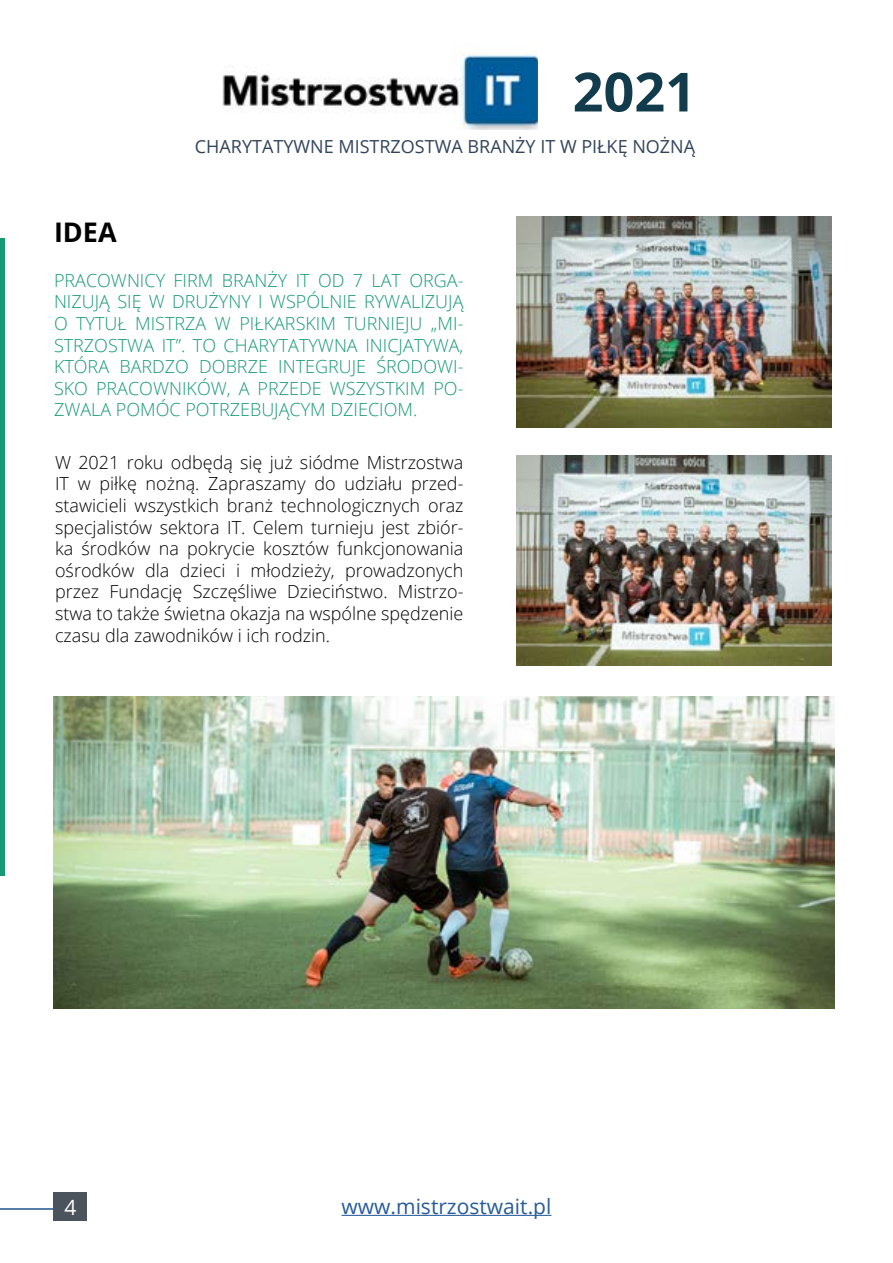
<style>
.page{position:relative;width:893px;height:1263px;background:#fff}
.page>*{position:absolute;margin:0;border:0;box-sizing:border-box;transform-origin:0 0}
.t1{font:700 54px "Open Sans";color:#123b4c}
.t2{font:700 27px "Open Sans";color:#020203}
.t3{font:21px "Open Sans";color:#275b9b}
.t4{font:21px "Open Sans";color:#fff}
.t5{font:300 18px/21.6px "Open Sans";color:#000;text-align:justify}
.t6{font:300 18px/21.5px "Open Sans";color:#169a75;text-align:justify}
.t7{font:18px "Open Sans";color:#32445b}
.s1{color:#020203}
</style>
<div class="page">
<hr style="left:0;top:1208px;width:54px;height:1px;background:#567da8">
<div style="left:54px;top:1192px;width:33px;height:29px;background:#4b535d"></div>
<hr style="left:0;top:238px;width:4px;height:637px;background:#169a75">
<hr style="left:342px;top:1215px;width:209px;height:1px;background:#275b9b">
<img style="left:222px;top:53px;width:316px;height:76px">
<img style="left:516px;top:217px;width:316px;height:210px">
<img style="left:516px;top:455px;width:316px;height:210px">
<img style="left:54px;top:696px;width:780px;height:313px">
<h1 class="t1" style="left:573px;top:54px;width:125px">2021</h1>
<p class="t7" style="left:195px;top:134px;width:502px">CHARYTATYWNE MISTRZOSTWA BRANŻY IT W PIŁKĘ NOŻNĄ</p>
<h2 class="t2" style="left:54px;top:214px;width:64px">IDEA</h2>
<p class="t6" style="left:54px;top:270px;width:411px">PRACOWNICY FIRM BRANŻY IT OD 7 LAT ORGA-NIZUJĄ SIĘ W DRUŻYNY I WSPÓLNIE RYWALIZUJĄ O TYTUŁ MISTRZA W PIŁKARSKIM TURNIEJU „MI-STRZOSTWA IT”. TO CHARYTATYWNA INICJATYWA, KTÓRA BARDZO DOBRZE INTEGRUJE ŚRODOWI-SKO PRACOWNIKÓW, A PRZEDE WSZYSTKIM PO-ZWALA POMÓC POTRZEBUJĄCYM DZIECIOM.</p>
<p class="t5" style="left:55px;top:451px;width:410px">W 2021 roku odbędą się już siódme Mistrzostwa IT w piłkę nożną. Zapraszamy do udziału przed&shy;stawicieli wszystkich branż technologicznych oraz specjalistów sektora IT. <span class="s1">Celem turnieju jest zbiór&shy;ka środków na pokrycie kosztów funkcjonowania ośrodków dla dzieci i młodzieży, prowadzonych przez Fundację Szczęśliwe Dzieciństwo.</span> Mistrzo&shy;stwa to także świetna okazja na wspólne spędzenie czasu dla zawodników i ich rodzin.</p>
<p class="t4" style="left:64px;top:1193px;width:14px">4</p>
<p class="t3" style="left:342px;top:1192px;width:211px">www.mistrzostwait.pl</p>
</div>
